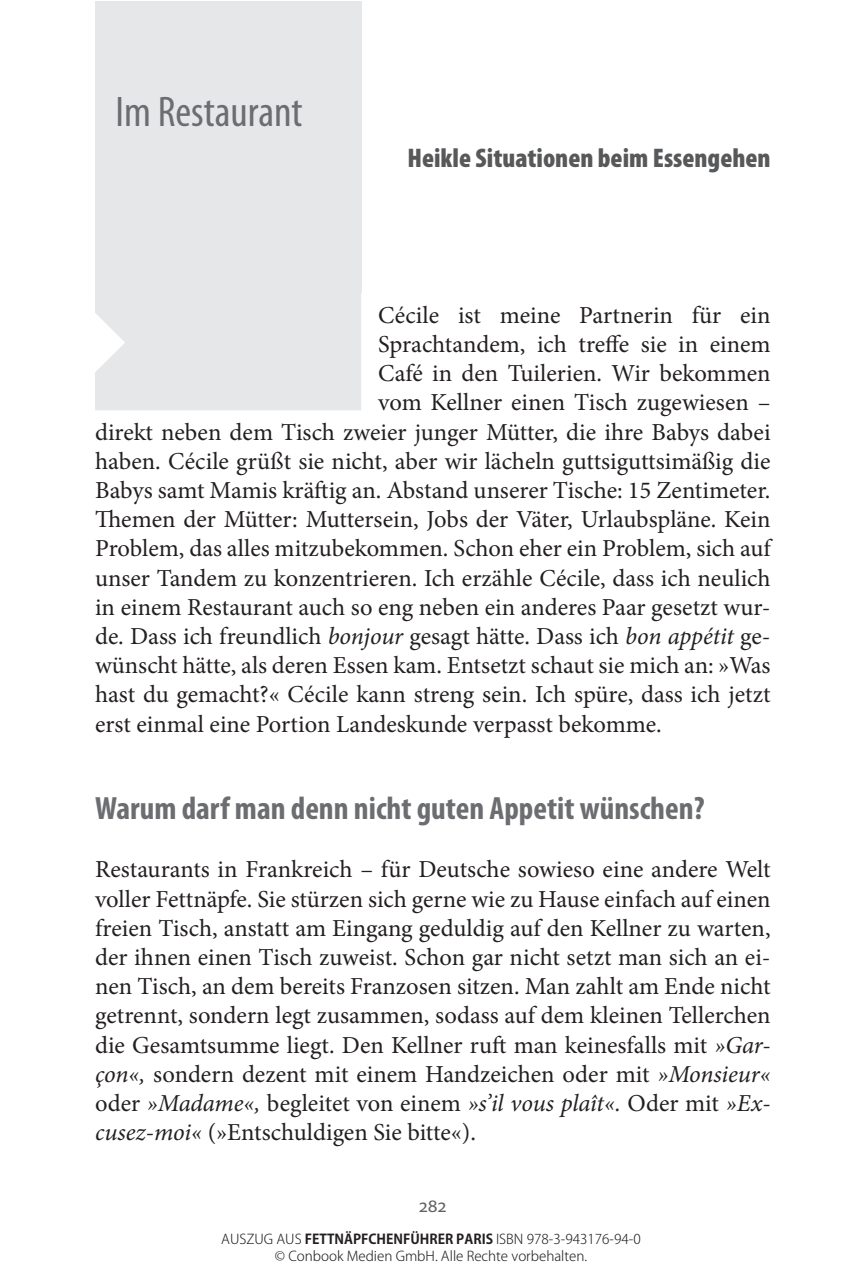
<style>
.page{position:relative;width:862px;height:1276px;background:#fff}
.page>*{position:absolute;margin:0;border:0;box-sizing:border-box;transform-origin:0 0}
.t1{font:condensed 42.98px "Myriad Pro";color:#6c6d70}
.t2{font:700 condensed 32.18px "Myriad Pro";color:#6c6d70}
.t3{font:900 condensed 27px "Myriad Pro";color:#57585a}
.t4{font:24.3px/29.2px "Minion Pro";color:#231f20;text-align:justify}
.t5{font:19.12px "Myriad Pro";color:#636366}
.t6{font:300 13.5px/16.2px "Koz Go Pro";color:#231f20;text-align:center}
.s1{font-style:italic}
.s2{font-weight:700}
</style>
<div class="page">
<div style="left:95px;top:1px;width:266px;height:292px;background:#e6e7e9"></div>
<div style="left:95px;top:293px;width:266px;height:117px;background:#e6e7e9"></div>
<h1 class="t1" style="left:115px;top:86px;width:188px">Im Restaurant</h1>
<p class="t3" style="left:407px;top:141px;width:364px">Heikle Situationen beim Essengehen</p>
<p class="t4" style="left:378px;top:300px;width:393px">Cécile ist meine Partnerin für ein</p>
<p class="t4" style="left:378px;top:330px;width:393px">Sprachtandem, ich treffe sie in einem</p>
<p class="t4" style="left:378px;top:359px;width:393px">Café in den Tuilerien. Wir bekommen</p>
<p class="t4" style="left:378px;top:388px;width:393px">vom Kellner einen Tisch zugewiesen –</p>
<p class="t4" style="left:95px;top:417px;width:676px">direkt neben dem Tisch zweier junger Mütter, die ihre Babys dabei</p>
<p class="t4" style="left:95px;top:446px;width:676px">haben. Cécile grüßt sie nicht, aber wir lächeln guttsiguttsimäßig die</p>
<p class="t4" style="left:95px;top:476px;width:676px">Babys samt Mamis kräftig an. Abstand unserer Tische: 15 Zentimeter.</p>
<p class="t4" style="left:95px;top:505px;width:676px">Themen der Mütter: Muttersein, Jobs der Väter, Urlaubspläne. Kein</p>
<p class="t4" style="left:95px;top:534px;width:676px">Problem, das alles mitzubekommen. Schon eher ein Problem, sich auf</p>
<p class="t4" style="left:95px;top:563px;width:676px">unser Tandem zu konzentrieren. Ich erzähle Cécile, dass ich neulich</p>
<p class="t4" style="left:95px;top:592px;width:676px">in einem Restaurant auch so eng neben ein anderes Paar gesetzt wur-</p>
<p class="t4" style="left:95px;top:622px;width:676px">de. Dass ich freundlich <span class="s1">bonjour</span> gesagt hätte. Dass ich <span class="s1">bon appétit</span> ge-</p>
<p class="t4" style="left:95px;top:651px;width:676px">wünscht hätte, als deren Essen kam. Entsetzt schaut sie mich an: »Was</p>
<p class="t4" style="left:95px;top:680px;width:676px">hast du gemacht?« Cécile kann streng sein. Ich spüre, dass ich jetzt</p>
<p class="t4" style="left:95px;top:709px;width:568px">erst einmal eine Portion Landeskunde verpasst bekomme.</p>
<h2 class="t2" style="left:95px;top:788px;width:610px">Warum darf man denn nicht guten Appetit wünschen?</h2>
<p class="t4" style="left:95px;top:855px;width:676px">Restaurants in Frankreich – für Deutsche sowieso eine andere Welt voller Fettnäpfe. Sie stürzen sich gerne wie zu Hause einfach auf einen freien Tisch, anstatt am Eingang geduldig auf den Kellner zu warten, der ihnen einen Tisch zuweist. Schon gar nicht setzt man sich an ei&shy;nen Tisch, an dem bereits Franzosen sitzen. Man zahlt am Ende nicht getrennt, sondern legt zusammen, sodass auf dem kleinen Tellerchen die Gesamtsumme liegt. Den Kellner ruft man keinesfalls mit <span class="s1">»Gar&shy;çon«,</span> sondern dezent mit einem Handzeichen oder mit <span class="s1">»Monsieur« </span>oder <span class="s1">»Madame«,</span> begleitet von einem <span class="s1">»s’il vous plaît«.</span> Oder mit <span class="s1">»Ex&shy;cusez-moi«</span> (»Entschuldigen Sie bitte«).</p>
<p class="t5" style="left:419px;top:1193px;width:29px">282</p>
<p class="t6" style="left:221px;top:1231px;width:421px">AUSZUG AUS <span class="s2">FETTNÄPFCHENFÜHRER PARIS</span> ISBN 978-3-943176-94-0 © Conbook Medien GmbH. Alle Rechte vorbehalten.</p>
</div>
